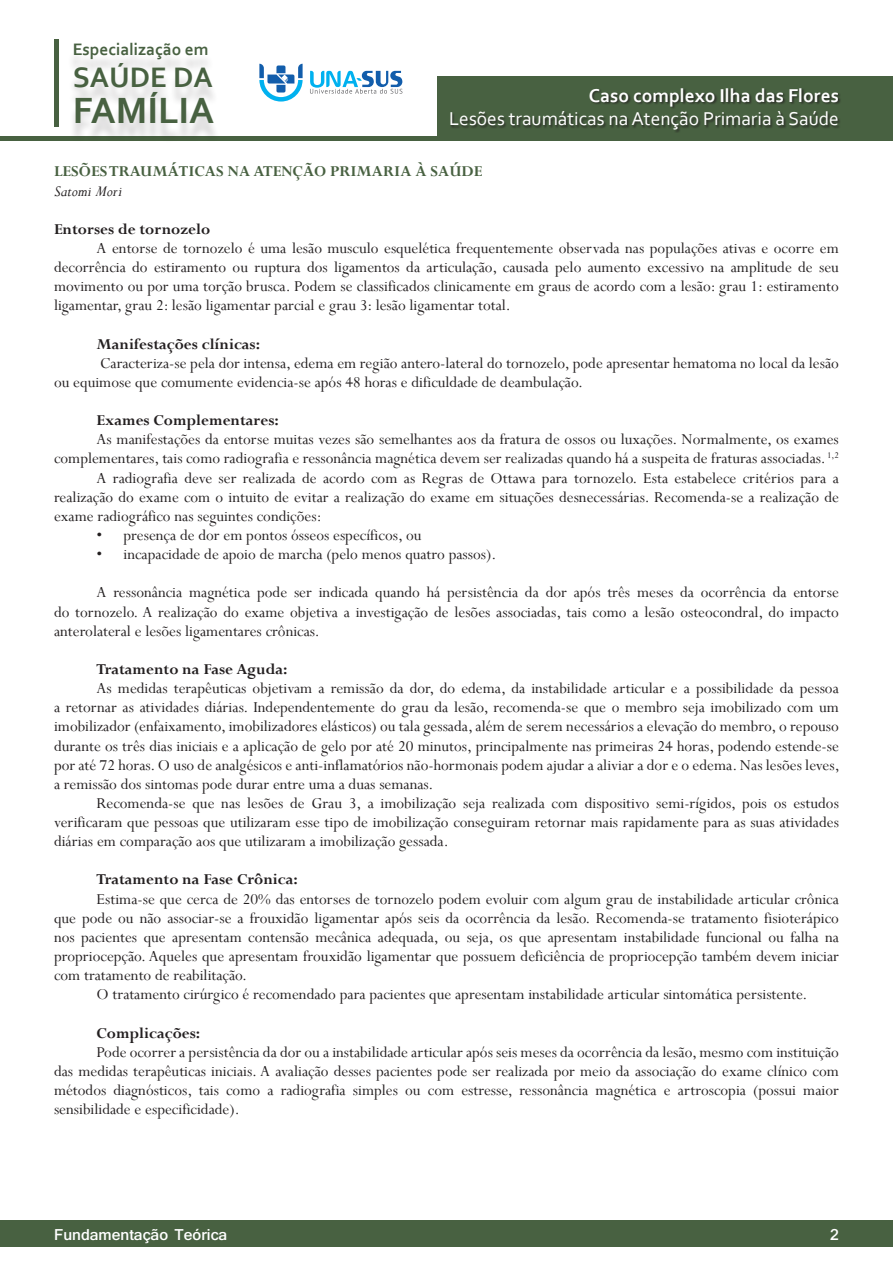
<style>
.page{position:relative;width:893px;height:1263px;background:#fff}
.page>*{position:absolute;margin:0;border:0;box-sizing:border-box;transform-origin:0 0}
.Título_da_folha{font:700 38.25px "Corbel";color:#486141}
.Título_da_folha-2{font:700 29.55px "Corbel";color:#486141}
.Cabeçalho_interno{font:19.5px "Corbel";color:#fff}
.Cabeçalho_interno-2{font:700 19.5px "Corbel";color:#fff}
.Título_da_folha-3{font:700 17.4px "Corbel";color:#486141}
.Paragrafo_basico{font:16.8px/19.2px "Perpetua";color:#231f20;text-align:justify}
.Itens__com_bullet{font:16.8px "Perpetua";color:#231f20}
.Paragrafo_basico-2{font:700 16.8px "Perpetua";color:#231f20}
.Paragrafo_bold{font:700 16.8px "Perpetua";color:#486141}
.sub-sub{font:700 16.8px "Perpetua";color:#231f20}
.Estilo_de_parágrafo{font:700 16.8px "Perpetua";color:#231f20}
.Sub-Paragrafo_bold{font:700 16.8px "Perpetua";color:#231f20}
.autor{font:italic 16.8px "Perpetua";color:#231f20}
.rodape_UNA-SUS{font:700 16.5px "Shruti";color:#fff}
</style>
<div class="page">
<hr style="left:0;top:136px;width:893px;height:4px;background:#486141">
<div style="left:438px;top:77px;width:455px;height:63px;background:#486141"></div>
<div style="left:0;top:1220px;width:893px;height:27px;background:#486141"></div>
<div style="left:450px;top:88px;width:391px;height:45px;background:#231f20;opacity:.75"></div>
<div style="left:54px;top:39px;width:5px;height:87px;background:#486141"></div>
<div style="left:67px;top:49px;width:153px;height:94px;background:#231f20;opacity:.2"></div>
<svg style="left:259px;top:64px;width:44px;height:38px"></svg>
<svg style="left:310px;top:71px;width:92px;height:23px"></svg>
<p class="Título_da_folha-3" style="left:73px;top:38px;width:137px">Especialização em</p>
<p class="Título_da_folha-2" style="left:73px;top:58px;width:142px">SAÚDE DA</p>
<p class="Título_da_folha" style="left:73px;top:87px;width:143px">FAMÍLIA</p>
<p class="Paragrafo_bold" style="left:54px;top:161px;width:430px">LESÕES TRAUMÁTICAS NA ATENÇÃO PRIMARIA À SAÚDE</p>
<p class="autor" style="left:54px;top:180px;width:70px">Satomi Mori</p>
<p class="Sub-Paragrafo_bold" style="left:54px;top:218px;width:158px">Entorses de tornozelo</p>
<p class="Paragrafo_basico" style="left:54px;top:238px;width:786px;text-indent:43px">A entorse de tornozelo é uma lesão musculo esquelética frequentemente observada nas populações ativas e ocorre em decorrência do estiramento ou ruptura dos ligamentos da articulação, causada pelo aumento excessivo na amplitude de seu movimento ou por uma torção brusca. Podem se classificados clinicamente em graus de acordo com a lesão: grau 1: estiramento ligamentar, grau 2: lesão ligamentar parcial e grau 3: lesão ligamentar total.</p>
<p class="Paragrafo_basico-2" style="left:97px;top:333px;width:165px">Manifestações clínicas:</p>
<p class="Paragrafo_basico" style="left:54px;top:353px;width:786px;text-indent:46px">Caracteriza-se pela dor intensa, edema em região antero-lateral do tornozelo, pode apresentar hematoma no local da lesão ou equimose que comumente evidencia-se após 48 horas e dificuldade de deambulação.</p>
<p class="Estilo_de_parágrafo" style="left:97px;top:410px;width:184px">Exames Complementares:</p>
<p class="Paragrafo_basico" style="left:54px;top:430px;width:786px;text-align:right">As manifestações da entorse muitas vezes são semelhantes aos da fratura de ossos ou luxações. Normalmente, os exames complementares, tais como radiografia e ressonância magnética devem ser realizadas quando há a suspeita de fraturas associadas. <sup>1,2</sup></p>
<p class="Paragrafo_basico" style="left:54px;top:468px;width:786px;text-indent:43px">A radiografia deve ser realizada de acordo com as Regras de Ottawa para tornozelo. Esta estabelece critérios para a realização do exame com o intuito de evitar a realização do exame em situações desnecessárias. Recomenda-se a realização de exame radiográfico nas seguintes condições:</p>
<p class="Itens__com_bullet" style="left:97px;top:525px;width:326px">• presença de dor em pontos ósseos específicos, ou</p>
<p class="Itens__com_bullet" style="left:97px;top:544px;width:401px">• incapacidade de apoio de marcha (pelo menos quatro passos).</p>
<p class="Paragrafo_basico" style="left:54px;top:583px;width:786px;text-indent:43px">A ressonância magnética pode ser indicada quando há persistência da dor após três meses da ocorrência da entorse do tornozelo. A realização do exame objetiva a investigação de lesões associadas, tais como a lesão osteocondral, do impacto anterolateral e lesões ligamentares crônicas.</p>
<p class="sub-sub" style="left:97px;top:659px;width:192px">Tratamento na Fase Aguda:</p>
<p class="Paragrafo_basico" style="left:54px;top:678px;width:787px;text-indent:43px">As medidas terapêuticas objetivam a remissão da dor, do edema, da instabilidade articular e a possibilidade da pessoa a retornar as atividades diárias. Independentemente do grau da lesão, recomenda-se que o membro seja imobilizado com um imobilizador (enfaixamento, imobilizadores elásticos) ou tala gessada, além de serem necessários a elevação do membro, o repouso durante os três dias iniciais e a aplicação de gelo por até 20 minutos, principalmente nas primeiras 24 horas, podendo estende-se por até 72 horas. O uso de analgésicos e anti-inflamatórios não-hormonais podem ajudar a aliviar a dor e o edema. Nas lesões leves, a remissão dos sintomas pode durar entre uma a duas semanas.</p>
<p class="Paragrafo_basico" style="left:54px;top:793px;width:786px;text-indent:43px">Recomenda-se que nas lesões de Grau 3, a imobilização seja realizada com dispositivo semi-rígidos, pois os estudos verificaram que pessoas que utilizaram esse tipo de imobilização conseguiram retornar mais rapidamente para as suas atividades diárias em comparação aos que utilizaram a imobilização gessada.</p>
<p class="Paragrafo_basico-2" style="left:97px;top:869px;width:203px">Tratamento na Fase Crônica:</p>
<p class="Paragrafo_basico" style="left:54px;top:889px;width:786px;text-indent:43px">Estima-se que cerca de 20% das entorses de tornozelo podem evoluir com algum grau de instabilidade articular crônica que pode ou não associar-se a frouxidão ligamentar após seis da ocorrência da lesão. Recomenda-se tratamento fisioterápico nos pacientes que apresentam contensão mecânica adequada, ou seja, os que apresentam instabilidade funcional ou falha na propriocepção. Aqueles que apresentam frouxidão ligamentar que possuem deficiência de propriocepção também devem iniciar com tratamento de reabilitação.</p>
<p class="Paragrafo_basico" style="left:97px;top:984px;width:712px">O tratamento cirúrgico é recomendado para pacientes que apresentam instabilidade articular sintomática persistente.</p>
<p class="sub-sub" style="left:97px;top:1022px;width:105px">Complicações:</p>
<p class="Paragrafo_basico" style="left:54px;top:1042px;width:786px;text-indent:43px">Pode ocorrer a persistência da dor ou a instabilidade articular após seis meses da ocorrência da lesão, mesmo com instituição das medidas terapêuticas iniciais. A avaliação desses pacientes pode ser realizada por meio da associação do exame clínico com métodos diagnósticos, tais como a radiografia simples ou com estresse, ressonância magnética e artroscopia (possui maior sensibilidade e especificidade).</p>
<p class="Cabeçalho_interno-2" style="left:589px;top:84px;width:252px">Caso complexo Ilha das Flores</p>
<p class="Cabeçalho_interno" style="left:449px;top:107px;width:391px">Lesões traumáticas na Atenção Primaria à Saúde</p>
<p class="rodape_UNA-SUS" style="left:54px;top:1225px;width:175px">Fundamentação Teórica</p>
<p class="rodape_UNA-SUS" style="left:830px;top:1225px;width:10px">2</p>
</div>
